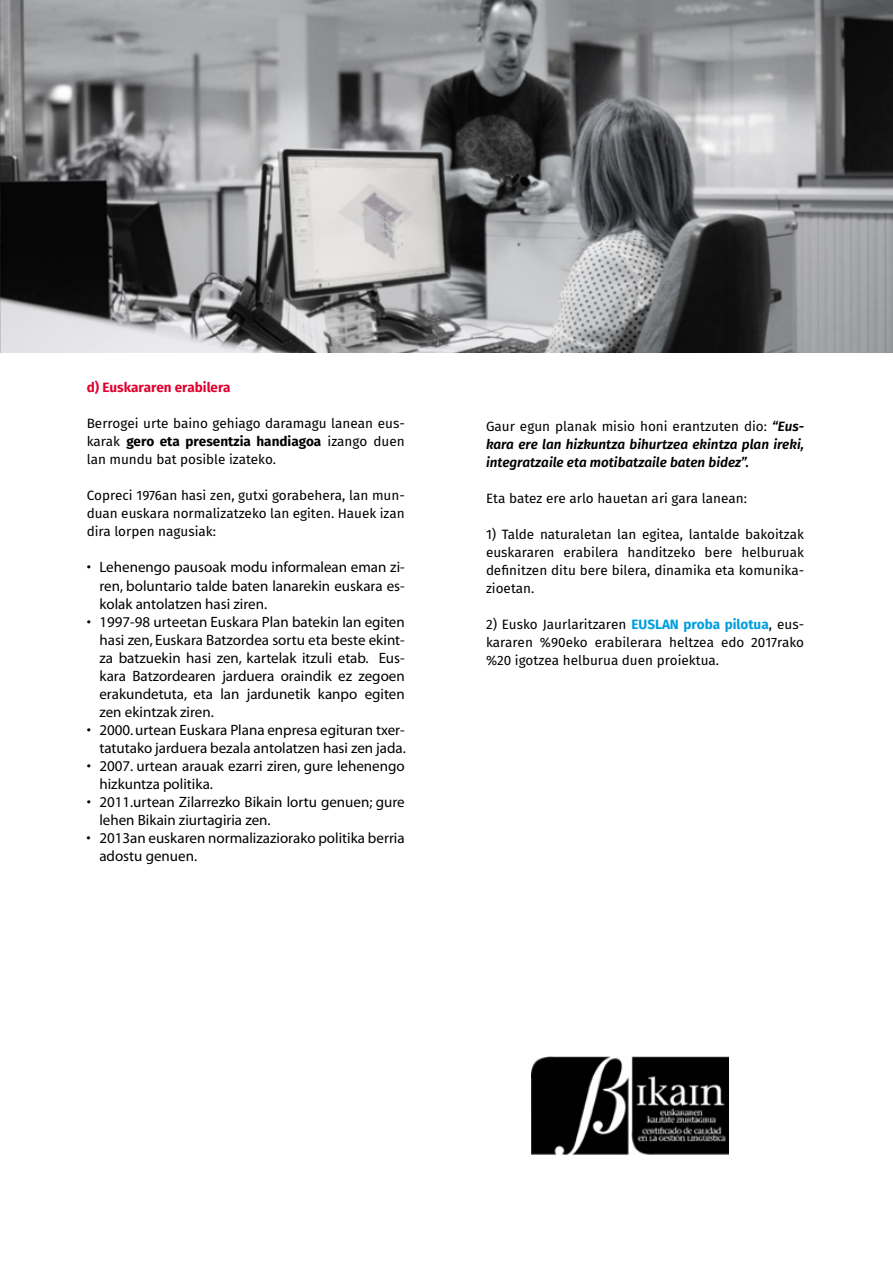
<style>
.page{position:relative;width:893px;height:1263px;background:#fff}
.page>*{position:absolute;margin:0;border:0;box-sizing:border-box;transform-origin:0 0}
.t1{font:15px/18px "Myriad";color:#000}
.t2{font:13.5px/18px "Fira Sans";color:#000;text-align:justify}
.t3{font:italic 600 13.5px/18px "Fira Sans";color:#000;text-align:justify}
.t4{font:700 13.5px "Fira Sans";color:#e2002f}
.s1{font-weight:700}
.s2{font-weight:400;font-style:normal}
.s3{font-weight:700;color:#009ee0}
</style>
<div class="page">
<img style="left:0;top:0;width:893px;height:353px">
<img style="left:531px;top:1057px;width:198px;height:98px">
<p class="t4" style="left:87px;top:378px;width:145px">d) Euskararen erabilera</p>
<p class="t2" style="left:87px;top:415px;width:320px">Berrogei urte baino gehiago daramagu lanean eus&shy;karak <span class="s1">gero eta presentzia handiagoa</span> izango duen lan mundu bat posible izateko.</p>
<p class="t2" style="left:87px;top:487px;width:320px">Copreci 1976an hasi zen, gutxi gorabehera, lan mun&shy;duan euskara normalizatzeko lan egiten. Hauek izan dira lorpen nagusiak:</p>
<p class="t1" style="left:99px;top:559px;width:307px;text-align:justify;text-indent:-13px">• Lehenengo pausoak modu informalean eman zi&shy;ren, boluntario talde baten lanarekin euskara es&shy;kolak antolatzen hasi ziren.</p>
<p class="t1" style="left:99px;top:613px;width:307px;text-align:justify;text-indent:-13px">• 1997-98 urteetan Euskara Plan batekin lan egiten hasi zen, Euskara Batzordea sortu eta beste ekint&shy;za batzuekin hasi zen, kartelak itzuli etab. Eus&shy;kara Batzordearen jarduera oraindik ez zegoen erakundetuta, eta lan jardunetik kanpo egiten zen ekintzak ziren.</p>
<p class="t1" style="left:87px;top:721px;width:321px;text-align:right">• 2000.urtean Euskara Plana enpresa egituran txer&shy;tatutako jarduera bezala antolatzen hasi zen jada.</p>
<p class="t1" style="left:99px;top:757px;width:307px;text-indent:-13px">• 2007. urtean arauak ezarri ziren, gure lehenengo hizkuntza politika.</p>
<p class="t1" style="left:99px;top:793px;width:307px;text-indent:-13px">• 2011.urtean Zilarrezko Bikain lortu genuen; gure lehen Bikain ziurtagiria zen.</p>
<p class="t1" style="left:99px;top:829px;width:307px;text-indent:-13px">• 2013an euskaren normalizaziorako politika berria adostu genuen.</p>
<p class="t3" style="left:486px;top:417px;width:320px"><span class="s2">Gaur egun planak misio honi erantzuten dio:</span> “Eus&shy;kara ere lan hizkuntza bihurtzea ekintza plan ireki, integratzaile eta motibatzaile baten bidez”.</p>
<p class="t2" style="left:486px;top:489px;width:262px">Eta batez ere arlo hauetan ari gara lanean:</p>
<p class="t2" style="left:486px;top:525px;width:320px">1) Talde naturaletan lan egitea, lantalde bakoitzak euskararen erabilera handitzeko bere helburuak definitzen ditu bere bilera, dinamika eta komunika&shy;zioetan.</p>
<p class="t2" style="left:486px;top:615px;width:320px">2) Eusko Jaurlaritzaren <span class="s3">EUSLAN proba pilotua</span>, eus&shy;kararen %90eko erabilerara heltzea edo 2017rako %20 igotzea helburua duen proiektua.</p>
</div>
